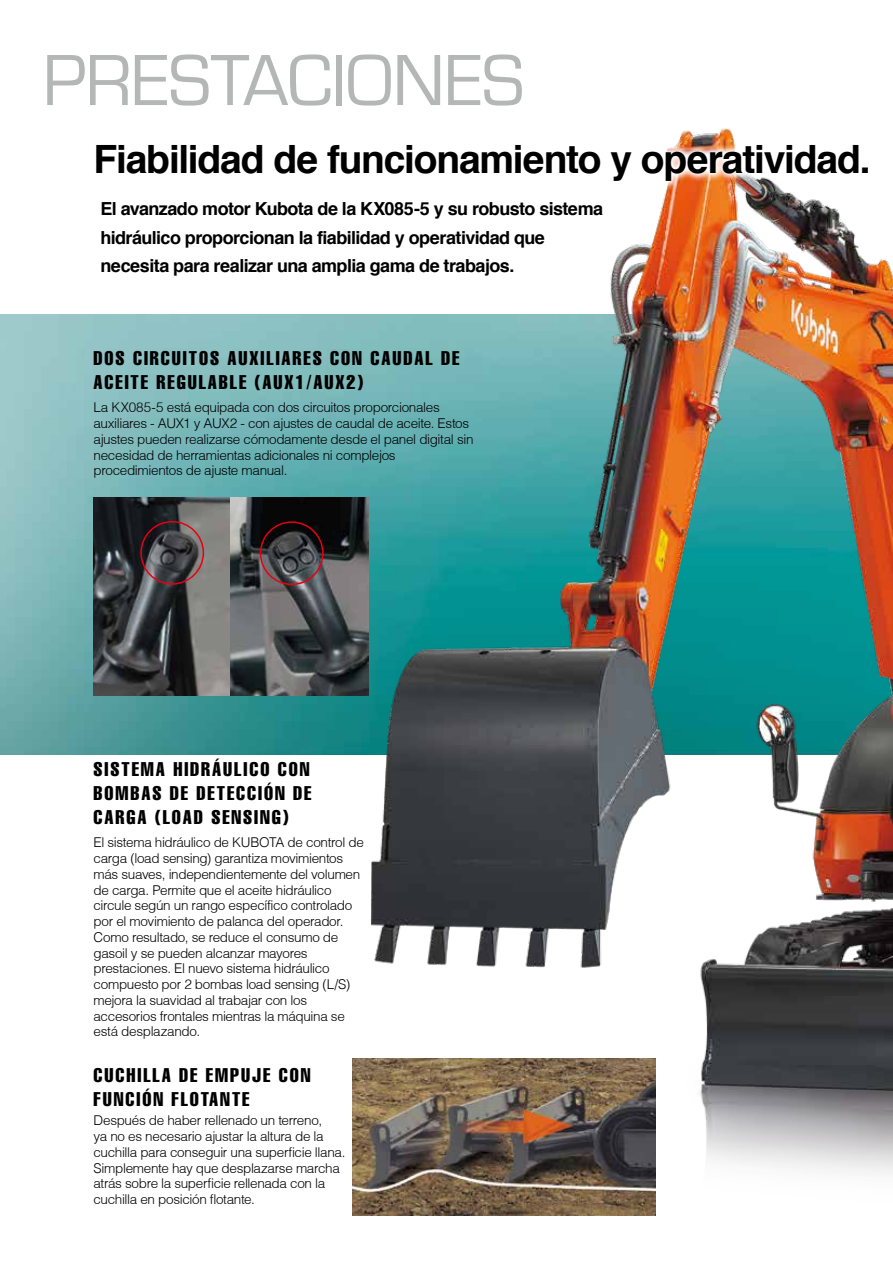
<style>
.page{position:relative;width:893px;height:1263px;background:#fff}
.page>*{position:absolute;margin:0;border:0;box-sizing:border-box;transform-origin:0 0}
.t1{font:75px "Eurostile";letter-spacing:-.02em;color:#b5b6b6}
.t2{font:700 39px "Helvetica";letter-spacing:-.03em;color:#000}
.t3{font:extra-condensed 19.5px/24px "Helvetica";letter-spacing:.1em;color:#000}
.t4{font:700 18px/28.5px "Helvetica";letter-spacing:-.03em;color:#000}
.t5{font:300 13.5px/15.8px "Helvetica";letter-spacing:-.025em;color:#000}
</style>
<div class="page">
<img style="left:0;top:315px;width:359px;height:440px">
<img style="left:94px;top:498px;width:265px;height:197px">
<div style="left:140px;top:521px;width:64px;height:64px;border:2px solid #e60013;border-radius:50%"></div>
<img style="left:359px;top:128px;width:534px;height:1088px">
<div style="left:88px;top:136px;width:789px;height:54px;background:#fff"></div>
<img style="left:353px;top:1058px;width:303px;height:157px">
<div style="left:260px;top:521px;width:64px;height:64px;border:2px solid #e60013;border-radius:50%"></div>
<h1 class="t1" style="left:43px;top:29px;width:484px">PRESTACIONES</h1>
<h2 class="t2" style="left:94px;top:134px;width:779px">Fiabilidad de funcionamiento y operatividad.</h2>
<h3 class="t4" style="left:100px;top:194px;width:504px">El avanzado motor Kubota de la KX085-5 y su robusto sistema hidráulico proporcionan la fiabilidad y operatividad que necesita para realizar una amplia gama de trabajos.</h3>
<h3 class="t3" style="left:94px;top:346px;width:367px">DOS CIRCUITOS AUXILIARES CON CAUDAL DE<br>ACEITE REGULABLE (AUX1/AUX2)</h3>
<p class="t5" style="left:94px;top:400px;width:381px">La KX085-5 está equipada con dos circuitos proporcionales auxiliares - AUX1 y AUX2 - con ajustes de caudal de aceite. Estos ajustes pueden realizarse cómodamente desde el panel digital sin necesidad de herramientas adicionales ni complejos procedimientos de ajuste manual.</p>
<h3 class="t3" style="left:94px;top:757px;width:219px;text-align:justify">SISTEMA HIDRÁULICO CON BOMBAS DE DETECCIÓN DE CARGA (LOAD SENSING)</h3>
<p class="t5" style="left:94px;top:834px;width:272px">El sistema hidráulico de KUBOTA de control de carga (load sensing) garantiza movimientos más suaves, independientemente del volumen de carga. Permite que el aceite hidráulico circule según un rango específico controlado por el movimiento de palanca del operador.<br>Como resultado, se reduce el consumo de gasoil y se pueden alcanzar mayores prestaciones. El nuevo sistema hidráulico compuesto por 2 bombas load sensing (L/S) mejora la suavidad al trabajar con los accesorios frontales mientras la máquina se está desplazando.</p>
<h3 class="t3" style="left:94px;top:1063px;width:218px">CUCHILLA DE EMPUJE CON<br>FUNCIÓN FLOTANTE</h3>
<p class="t5" style="left:94px;top:1112px;width:253px">Después de haber rellenado un terreno,<br>ya no es necesario ajustar la altura de la cuchilla para conseguir una superficie llana.<br>Simplemente hay que desplazarse marcha atrás sobre la superficie rellenada con la cuchilla en posición flotante.</p>
</div>
